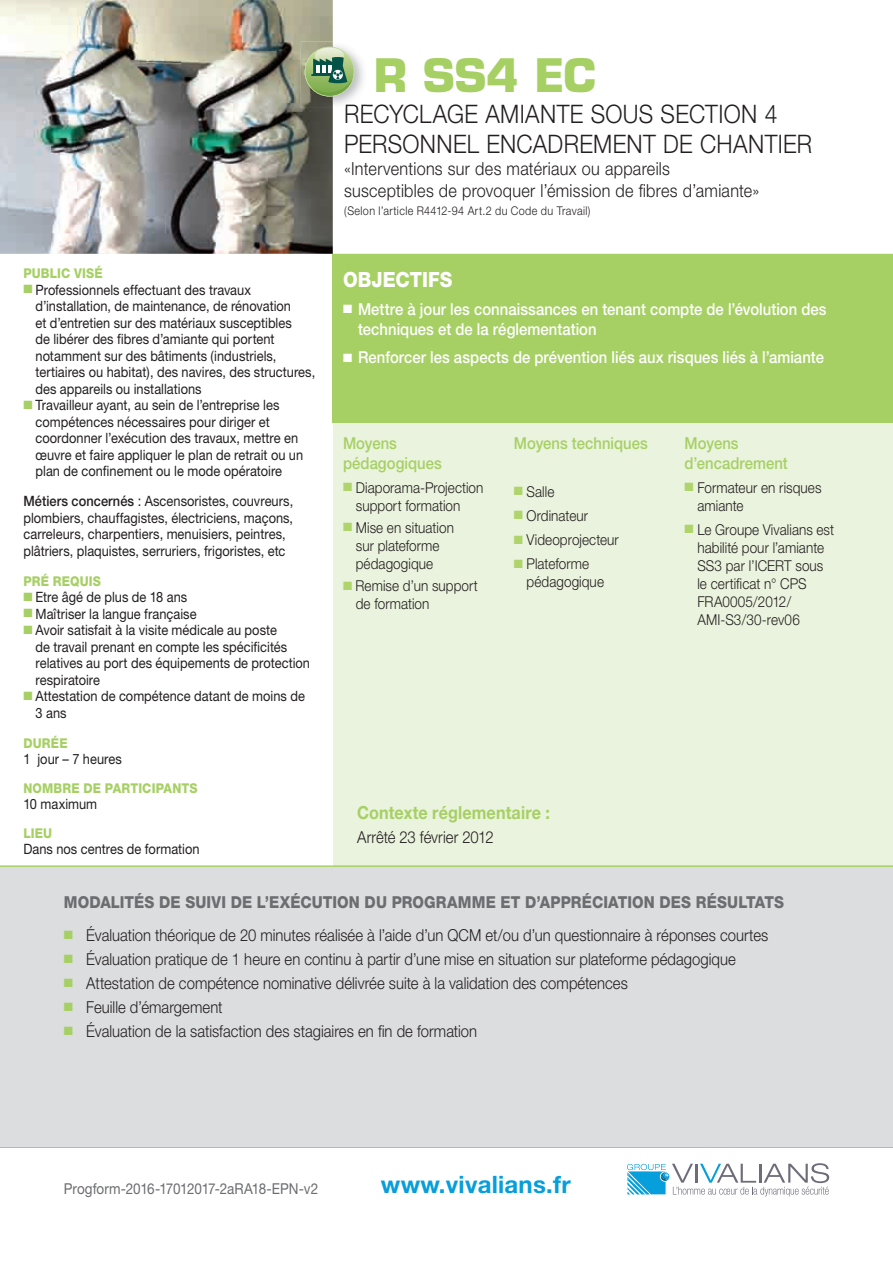
<style>
.page{position:relative;width:893px;height:1263px;background:#fff}
.page>*{position:absolute;margin:0;border:0;box-sizing:border-box;transform-origin:0 0}
.t1{font:700 45px "Eurostile";color:#a6d064}
.t2{font:300 25.5px/30.6px "Helvetica Neue";letter-spacing:.015em;color:#231f20;scale:.9 1}
.t3{font:700 24px "Helvetica Neue";letter-spacing:.01em;color:#069edb}
.t4{font:800 21px "Helvetica Neue";letter-spacing:.005em;color:#fff;scale:.9 1}
.t5{font:300 18px/21.6px "Helvetica Neue";letter-spacing:.02em;color:#231f20;scale:.9 1}
.t6{font:700 18px "Helvetica Neue";letter-spacing:.005em;color:#a6d064;scale:.9 1}
.t7{font:300 16.5px "Helvetica Neue";color:#231f20;scale:.9 1}
.t8{font:500 16.5px/19.8px "Helvetica Neue";letter-spacing:.005em;color:#fff;scale:.9 1}
.t9{font:800 16.5px "Helvetica Neue";letter-spacing:.01em;color:#6c6d70;scale:.9 1}
.t10{font:500 16.5px/19.8px "Helvetica Neue";letter-spacing:.005em;color:#a6d064;scale:.9 1}
.t11{font:300 15px/18px "Helvetica Neue";letter-spacing:.005em;color:#231f20;scale:.9 1}
.t12{font:15px "Helvetica Neue";letter-spacing:-.01em;color:#6c6d70;scale:.9 1}
.t13{font:14.25px/16.5px "Helvetica Neue";color:#231f20;scale:.9 1}
.t14{font:800 13.5px "Helvetica Neue";letter-spacing:.01em;color:#a6d064;scale:.9 1}
.t15{font:300 12px "Helvetica Neue";letter-spacing:.035em;color:#231f20;scale:.9 1}
.s1{color:#a6d064}
.s2{font-weight:500}
.s3{color:#afd46b}
</style>
<div class="page">
<div style="left:0;top:254px;width:893px;height:660px;background:#eaf3dd"></div>
<div style="left:0;top:254px;width:333px;height:640px;background:#fff"></div>
<img style="left:0;top:0;width:333px;height:254px">
<hr style="left:0;top:865px;width:893px;height:2px;background:#a6d064">
<svg style="left:627px;top:1163px;width:202px;height:33px"></svg>
<div style="left:333px;top:254px;width:560px;height:168px;background:#a6d064"></div>
<hr style="left:0;top:1146px;width:893px;height:2px;background:#a6d064">
<div style="left:0;top:867px;width:893px;height:279px;background:#dcdddf"></div>
<img style="left:301px;top:42px;width:63px;height:66px">
<img style="left:346px;top:104px;width:21px;height:4px">
<svg style="left:305px;top:47px;width:49px;height:50px;background:#8dae83"></svg>
<p class="t14" style="left:23px;top:265px;width:90px">PUBLIC VISÉ</p>
<p class="t13" style="left:36px;top:281px;width:312px;text-indent:-12px"><span class="s1">■</span> Professionnels effectuant des travaux d’installation, de maintenance, de rénovation<br>et d’entretien sur des matériaux susceptibles<br>de libérer des fibres d’amiante qui portent notamment sur des bâtiments (industriels, tertiaires ou habitat), des navires, des structures, des appareils ou installations</p>
<p class="t13" style="left:36px;top:397px;width:299px;text-indent:-12px"><span class="s1">■</span> Travailleur ayant, au sein de l’entreprise les compétences nécessaires pour diriger et coordonner l’exécution des travaux, mettre en œuvre et faire appliquer le plan de retrait ou un plan de confinement ou le mode opératoire</p>
<p class="t13" style="left:23px;top:493px;width:301px"><span class="s2">Métiers concernés</span> : Ascensoristes, couvreurs, plombiers, chauffagistes, électriciens, maçons, carreleurs, charpentiers, menuisiers, peintres, plâtriers, plaquistes, serruriers, frigoristes, etc</p>
<p class="t14" style="left:23px;top:573px;width:88px">PRÉ REQUIS</p>
<p class="t13" style="left:23px;top:589px;width:184px"><span class="s1">■</span> Etre âgé de plus de 18 ans</p>
<p class="t13" style="left:23px;top:605px;width:194px"><span class="s1">■</span> Maîtriser la langue française</p>
<p class="t13" style="left:36px;top:622px;width:307px;text-indent:-12px"><span class="s1">■</span> Avoir satisfait à la visite médicale au poste<br>de travail prenant en compte les spécificités relatives au port des équipements de protection respiratoire</p>
<p class="t13" style="left:36px;top:688px;width:301px;text-indent:-12px"><span class="s1">■</span> Attestation de compétence datant de moins de<br>3 ans</p>
<p class="t14" style="left:23px;top:735px;width:51px">DURÉE</p>
<p class="t13" style="left:23px;top:751px;width:111px">1 jour – 7 heures</p>
<p class="t14" style="left:23px;top:780px;width:195px">NOMBRE DE PARTICIPANTS</p>
<p class="t13" style="left:23px;top:796px;width:84px">10 maximum</p>
<p class="t14" style="left:23px;top:825px;width:34px">LIEU</p>
<p class="t13" style="left:23px;top:841px;width:197px">Dans nos centres de formation</p>
<h1 class="t1" style="left:374px;top:48px;width:224px">R SS4 EC</h1>
<h2 class="t2" style="left:344px;top:98px;width:522px">RECYCLAGE AMIANTE SOUS SECTION 4<br>PERSONNEL ENCADREMENT DE CHANTIER</h2>
<p class="t5" style="left:344px;top:157px;width:463px">«Interventions sur des matériaux ou appareils susceptibles de provoquer l’émission de fibres d’amiante»</p>
<p class="t15" style="left:344px;top:204px;width:275px">(Selon l’article R4412-94 Art.2 du Code du Travail)</p>
<h3 class="t4" style="left:343px;top:267px;width:123px">OBJECTIFS</h3>
<p class="t8" style="left:358px;top:299px;width:522px;text-indent:-15px">■ Mettre à jour les connaissances en tenant compte de l’évolution des techniques et de la réglementation</p>
<p class="t8" style="left:343px;top:347px;width:536px">■ Renforcer les aspects de prévention liés aux risques liés à l’amiante</p>
<p class="t10" style="left:343px;top:433px;width:111px">Moyens pédagogiques</p>
<p class="t11" style="left:356px;top:478px;width:143px;text-indent:-13px"><span class="s3">■</span> Diaporama-Projection support formation</p>
<p class="t11" style="left:343px;top:518px;width:125px;text-align:center"><span class="s3">■</span> Mise en situation sur plateforme pédagogique</p>
<p class="t11" style="left:356px;top:576px;width:137px;text-indent:-13px"><span class="s3">■</span> Remise d’un support de formation</p>
<p class="t10" style="left:514px;top:433px;width:150px">Moyens techniques</p>
<p class="t11" style="left:514px;top:482px;width:47px"><span class="s3">■</span> Salle</p>
<p class="t11" style="left:514px;top:506px;width:84px"><span class="s3">■</span> Ordinateur</p>
<p class="t11" style="left:514px;top:530px;width:118px"><span class="s3">■</span> Videoprojecteur</p>
<p class="t11" style="left:527px;top:554px;width:88px;text-indent:-13px"><span class="s3">■</span> Plateforme pédagogique</p>
<p class="t10" style="left:685px;top:433px;width:116px">Moyens d’encadrement</p>
<p class="t11" style="left:697px;top:478px;width:140px;text-indent:-13px"><span class="s3">■</span> Formateur en risques amiante</p>
<p class="t11" style="left:697px;top:520px;width:153px;text-indent:-13px"><span class="s3">■</span> Le Groupe Vivalians est habilité pour l’amiante<br>SS3 par l’ICERT sous le certificat n° CPS<br>FRA0005/2012/<br>AMI-S3/30-rev06</p>
<p class="t6" style="left:357px;top:801px;width:216px">Contexte réglementaire :</p>
<p class="t7" style="left:357px;top:827px;width:153px">Arrêté 23 février 2012</p>
<p class="t9" style="left:64px;top:892px;width:802px">MODALITÉS DE SUIVI DE L’EXÉCUTION DU PROGRAMME ET D’APPRÉCIATION DES RÉSULTATS</p>
<p class="t7" style="left:64px;top:925px;width:784px"><span class="s1">■</span> Évaluation théorique de 20 minutes réalisée à l’aide d’un QCM et/ou d’un questionnaire à réponses courtes</p>
<p class="t7" style="left:64px;top:949px;width:748px"><span class="s1">■</span> Évaluation pratique de 1 heure en continu à partir d’une mise en situation sur plateforme pédagogique</p>
<p class="t7" style="left:64px;top:973px;width:628px"><span class="s1">■</span> Attestation de compétence nominative délivrée suite à la validation des compétences</p>
<p class="t7" style="left:64px;top:997px;width:178px"><span class="s1">■</span> Feuille d’émargement</p>
<p class="t7" style="left:64px;top:1021px;width:461px"><span class="s1">■</span> Évaluation de la satisfaction des stagiaires en fin de formation</p>
<p class="t12" style="left:64px;top:1180px;width:284px">Progform-2016-17012017-2aRA18-EPN-v2</p>
<h3 class="t3" style="left:381px;top:1170px;width:191px">www.vivalians.fr</h3>
</div>
